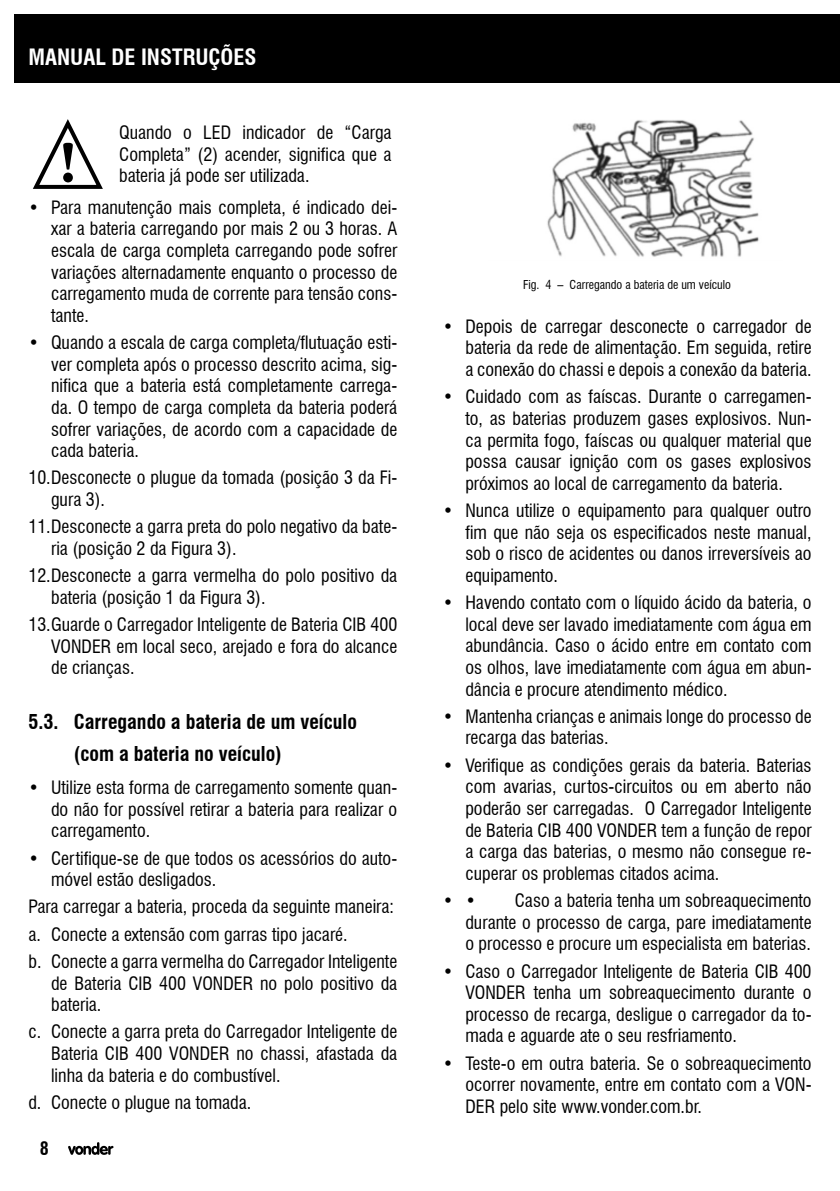
<style>
.page{position:relative;width:840px;height:1191px;background:#fff}
.page>*{position:absolute;margin:0;border:0;box-sizing:border-box;transform-origin:0 0}
.t1{font:700 condensed 22px "Swiss 721 BT";color:#fff}
.t2{font:700 condensed 20px/32px "Swiss 721 BT";color:#000}
.t3{font:condensed 18px/21.6px "Swiss 721 BT";color:#000;text-align:justify}
.t4{font:700 condensed 18px "Swiss 721 BT";color:#000}
.t5{font:condensed 12px "Swiss 721 BT";color:#000}
</style>
<div class="page">
<svg style="left:33px;top:119px;width:70px;height:70px"></svg>
<img style="left:547px;top:120px;width:212px;height:137px">
<div style="left:14px;top:14px;width:825px;height:69px;background:#000"></div>
<svg style="left:68px;top:1142px;width:45px;height:12px"></svg>
<p class="t1" style="left:28px;top:44px;width:229px">MANUAL DE INSTRUÇÕES</p>
<p class="t3" style="left:119px;top:122px;width:274px">Quando o LED indicador de “Carga Completa” (2) acender, significa que a bateria já pode ser utilizada.</p>
<p class="t3" style="left:51px;top:196px;width:347px;text-indent:-23px">• Para manutenção mais completa, é indicado dei&shy;xar a bateria carregando por mais 2 ou 3 horas. A escala de carga completa carregando pode sofrer variações alternadamente enquanto o processo de carregamento muda de corrente para tensão cons&shy;tante.</p>
<p class="t3" style="left:51px;top:332px;width:347px;text-indent:-23px">• Quando a escala de carga completa/flutuação esti&shy;ver completa após o processo descrito acima, sig&shy;nifica que a bateria está completamente carrega&shy;da. O tempo de carga completa da bateria poderá sofrer variações, de acordo com a capacidade de cada bateria.</p>
<p class="t3" style="left:51px;top:467px;width:347px;text-indent:-23px">10.Desconecte o plugue da tomada (posição 3 da Fi&shy;gura 3).</p>
<p class="t3" style="left:51px;top:516px;width:347px;text-indent:-23px">11.Desconecte a garra preta do polo negativo da bate&shy;ria (posição 2 da Figura 3).</p>
<p class="t3" style="left:51px;top:565px;width:347px;text-indent:-23px">12.Desconecte a garra vermelha do polo positivo da bateria (posição 1 da Figura 3).</p>
<p class="t3" style="left:51px;top:614px;width:347px;text-indent:-23px">13.Guarde o Carregador Inteligente de Bateria CIB 400<br>VONDER em local seco, arejado e fora do alcance de crianças.</p>
<p class="t2" style="left:74px;top:706px;width:284px;text-indent:-45px">5.3. Carregando a bateria de um veículo (com a bateria no veículo)</p>
<p class="t3" style="left:51px;top:776px;width:347px;text-indent:-23px">• Utilize esta forma de carregamento somente quan&shy;do não for possível retirar a bateria para realizar o carregamento.</p>
<p class="t3" style="left:51px;top:847px;width:347px;text-indent:-23px">• Certifique-se de que todos os acessórios do auto&shy;móvel estão desligados.</p>
<p class="t3" style="left:28px;top:893px;width:370px;line-height:27.2px;text-align:left">Para carregar a bateria, proceda da seguinte maneira: a. Conecte a extensão com garras tipo jacaré.<br>b. Conecte a garra vermelha do Carregador Inteligente</p>
<p class="t3" style="left:51px;top:972px;width:347px">de Bateria CIB 400 VONDER no polo positivo da bateria.</p>
<p class="t3" style="left:51px;top:1021px;width:347px;text-indent:-23px">c. Conecte a garra preta do Carregador Inteligente de Bateria CIB 400 VONDER no chassi, afastada da linha da bateria e do combustível.</p>
<p class="t3" style="left:28px;top:1091px;width:224px">d. Conecte o plugue na tomada.</p>
<p class="t4" style="left:40px;top:1138px;width:10px">8</p>
<p class="t5" style="left:523px;top:277px;width:209px">Fig. 4 – Carregando a bateria de um veículo</p>
<p class="t3" style="left:465px;top:315px;width:347px;text-indent:-23px">• Depois de carregar desconecte o carregador de bateria da rede de alimentação. Em seguida, retire a conexão do chassi e depois a conexão da bateria.</p>
<p class="t3" style="left:465px;top:386px;width:347px;text-indent:-23px">• Cuidado com as faíscas. Durante o carregamen&shy;to, as baterias produzem gases explosivos. Nun&shy;ca permita fogo, faíscas ou qualquer material que possa causar ignição com os gases explosivos próximos ao local de carregamento da bateria.</p>
<p class="t3" style="left:465px;top:499px;width:347px;text-indent:-23px">• Nunca utilize o equipamento para qualquer outro fim que não seja os especificados neste manual, sob o risco de acidentes ou danos irreversíveis ao equipamento.</p>
<p class="t3" style="left:465px;top:592px;width:347px;text-indent:-23px">• Havendo contato com o líquido ácido da bateria, o local deve ser lavado imediatamente com água em abundância. Caso o ácido entre em contato com os olhos, lave imediatamente com água em abun&shy;dância e procure atendimento médico.</p>
<p class="t3" style="left:465px;top:705px;width:347px;text-indent:-23px">• Mantenha crianças e animais longe do processo de recarga das baterias.</p>
<p class="t3" style="left:465px;top:754px;width:347px;text-indent:-23px">• Verifique as condições gerais da bateria. Baterias com avarias, curtos-circuitos ou em aberto não poderão ser carregadas. O Carregador Inteligente de Bateria CIB 400 VONDER tem a função de repor a carga das baterias, o mesmo não consegue re&shy;cuperar os problemas citados acima.</p>
<p class="t3" style="left:442px;top:889px;width:35px">• •</p>
<p class="t3" style="left:465px;top:889px;width:347px;text-indent:49px">Caso a bateria tenha um sobreaquecimento durante o processo de carga, pare imediatamente o processo e procure um especialista em baterias.</p>
<p class="t3" style="left:465px;top:960px;width:347px;text-indent:-23px">• Caso o Carregador Inteligente de Bateria CIB 400<br>VONDER tenha um sobreaquecimento durante o processo de recarga, desligue o carregador da to&shy;mada e aguarde ate o seu resfriamento.</p>
<p class="t3" style="left:465px;top:1052px;width:347px;text-indent:-23px">• Teste-o em outra bateria. Se o sobreaquecimento ocorrer novamente, entre em contato com a VON-DER pelo site www.vonder.com.br.</p>
</div>
